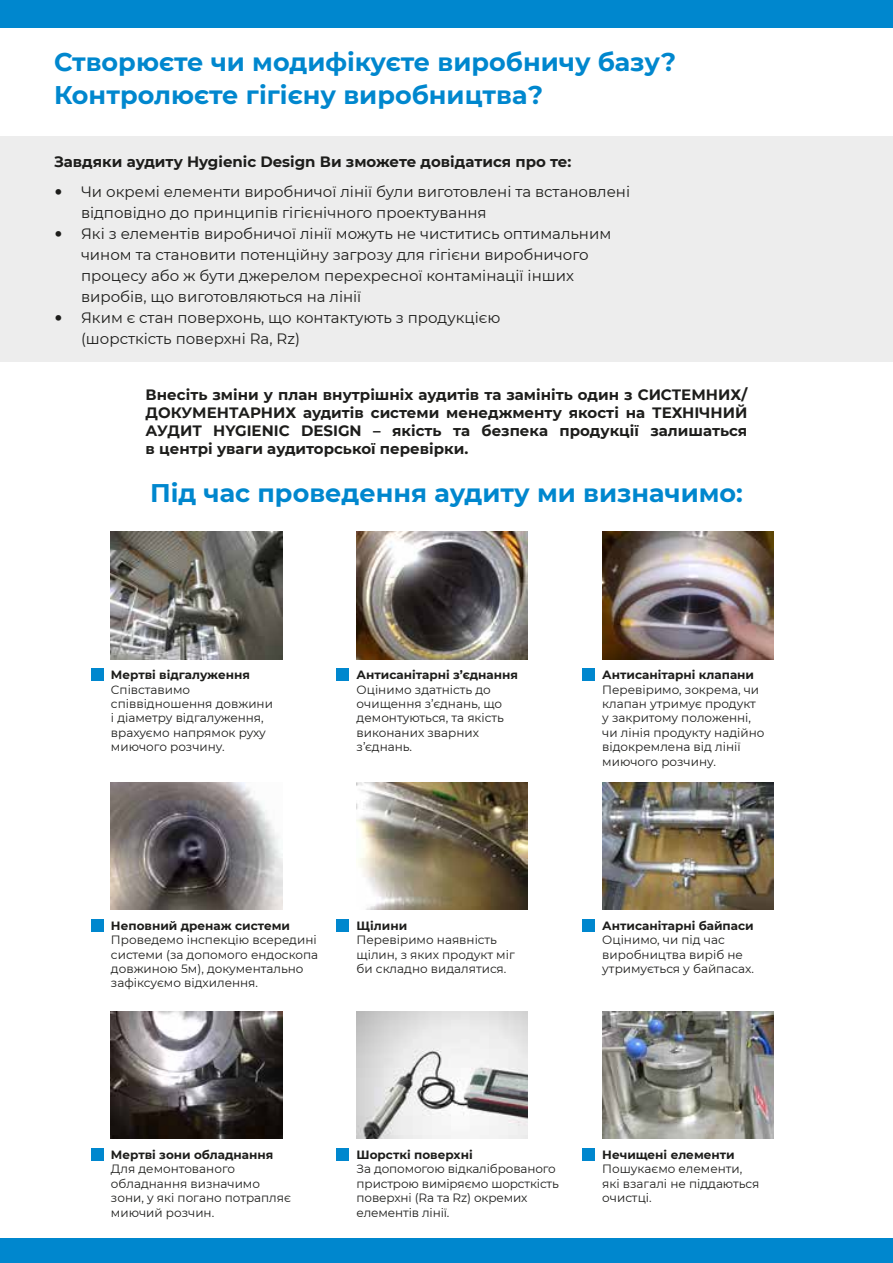
<style>
.page{position:relative;width:893px;height:1263px;background:#fff}
.page>*{position:absolute;margin:0;border:0;box-sizing:border-box;transform-origin:0 0}
.t1{font:700 25.5px/33px "Montserrat";color:#0087ce}
.t2{font:15px/21px "Montserrat";color:#1d1d1b}
.t3{font:700 15px/18px "Montserrat";color:#1d1d1b;text-align:justify}
.t4{font:12px/14.4px "Montserrat";color:#1d1d1b}
.t5{font:700 12px "Montserrat";color:#1d1d1b}
.s1{font-family:"Lato"}
</style>
<div class="page">
<div style="left:0;top:136px;width:893px;height:225px;background:#ededed"></div>
<div style="left:0;top:0;width:893px;height:28px;background:#0087ce"></div>
<div style="left:0;top:1238px;width:893px;height:25px;background:#0087ce"></div>
<img style="left:111px;top:531px;width:171px;height:128px">
<img style="left:111px;top:782px;width:171px;height:128px">
<img style="left:111px;top:1011px;width:171px;height:128px">
<img style="left:357px;top:531px;width:171px;height:128px">
<img style="left:357px;top:782px;width:171px;height:128px">
<img style="left:357px;top:1011px;width:171px;height:128px">
<img style="left:602px;top:531px;width:171px;height:128px">
<img style="left:602px;top:782px;width:171px;height:128px">
<img style="left:602px;top:1011px;width:171px;height:128px">
<div style="left:91px;top:668px;width:12px;height:13px;background:#0087ce"></div>
<div style="left:91px;top:919px;width:12px;height:12px;background:#0087ce"></div>
<div style="left:91px;top:1148px;width:12px;height:13px;background:#0087ce"></div>
<div style="left:336px;top:668px;width:13px;height:13px;background:#0087ce"></div>
<div style="left:336px;top:919px;width:13px;height:12px;background:#0087ce"></div>
<div style="left:336px;top:1148px;width:13px;height:13px;background:#0087ce"></div>
<div style="left:582px;top:668px;width:13px;height:13px;background:#0087ce"></div>
<div style="left:582px;top:919px;width:13px;height:12px;background:#0087ce"></div>
<div style="left:582px;top:1148px;width:13px;height:13px;background:#0087ce"></div>
<h1 class="t1" style="left:54px;top:44px;width:624px">Створюєте чи модифікуєте виробничу базу?<br>Контролюєте гігієну виробництва?</h1>
<p class="t3" style="left:54px;top:152px;width:519px">Завдяки аудиту Hygienic Design Ви зможете довідатися про те:</p>
<p class="t2" style="left:81px;top:181px;width:551px;text-indent:-27px"><span class="s1">•</span> Чи окремі елементи виробничої лінії були виготовлені та встановлені відповідно до принципів гігієнічного проектування</p>
<p class="t2" style="left:81px;top:223px;width:532px;text-indent:-27px"><span class="s1">•</span> Які з елементів виробничої лінії можуть не чиститись оптимальним чином та становити потенційну загрозу для гігієни виробничого процесу або ж бути джерелом перехресної контамінації інших виробів, що виготовляються на лінії</p>
<p class="t2" style="left:81px;top:307px;width:421px;text-indent:-27px"><span class="s1">•</span> Яким є стан поверхонь, що контактують з продукцією (шорсткість поверхні Ra, Rz)</p>
<p class="t3" style="left:146px;top:385px;width:603px">Внесіть зміни у план внутрішніх аудитів та замініть один з СИСТЕМНИХ/ ДОКУМЕНТАРНИХ аудитів системи менеджменту якості на ТЕХНІЧНИЙ АУДИТ HYGIENIC DESIGN – якість та безпека продукції залишаться в центрі уваги аудиторської перевірки.</p>
<h1 class="t1" style="left:150px;top:475px;width:594px">Під час проведення аудиту ми визначимо:</h1>
<p class="t5" style="left:111px;top:666px;width:140px">Мертві відгалуження</p>
<p class="t4" style="left:111px;top:682px;width:163px">Співставимо співвідношення довжини і діаметру відгалуження, врахуємо напрямок руху миючого розчину.</p>
<p class="t5" style="left:357px;top:666px;width:163px">Антисанітарні з’єднання</p>
<p class="t4" style="left:357px;top:682px;width:149px">Оцінимо здатність до очищення з’єднань, що демонтуються, та якість виконаних зварних з’єднань.</p>
<p class="t5" style="left:111px;top:917px;width:181px">Неповний дренаж системи</p>
<p class="t4" style="left:111px;top:932px;width:209px">Проведемо інспекцію всередині системи (за допомого ендоскопа довжиною 5м), документально зафіксуємо відхилення.</p>
<p class="t5" style="left:357px;top:917px;width:52px">Щілини</p>
<p class="t4" style="left:357px;top:932px;width:160px">Перевіримо наявність щілин, з яких продукт міг би складно видалятися.</p>
<p class="t5" style="left:602px;top:666px;width:153px">Антисанітарні клапани</p>
<p class="t4" style="left:602px;top:682px;width:164px">Перевіримо, зокрема, чи клапан утримує продукт у закритому положенні, чи лінія продукту надійно відокремлена від лінії миючого розчину.</p>
<p class="t5" style="left:602px;top:917px;width:153px">Антисанітарні байпаси</p>
<p class="t4" style="left:602px;top:932px;width:153px">Оцінимо, чи під час виробництва виріб не утримується у байпасах.</p>
<p class="t5" style="left:111px;top:1146px;width:164px">Мертві зони обладнання</p>
<p class="t4" style="left:111px;top:1161px;width:182px">Для демонтованого обладнання визначимо зони, у які погано потрапляє миючий розчин.</p>
<p class="t5" style="left:357px;top:1146px;width:118px">Шорсткі поверхні</p>
<p class="t4" style="left:357px;top:1161px;width:204px">За допомогою відкаліброваного пристрою виміряємо шорсткість поверхні (Ra та Rz) окремих елементів лінії.</p>
<p class="t5" style="left:602px;top:1146px;width:134px">Нечищені елементи</p>
<p class="t4" style="left:602px;top:1161px;width:159px">Пошукаємо елементи, які взагалі не піддаються очистці.</p>
</div>
